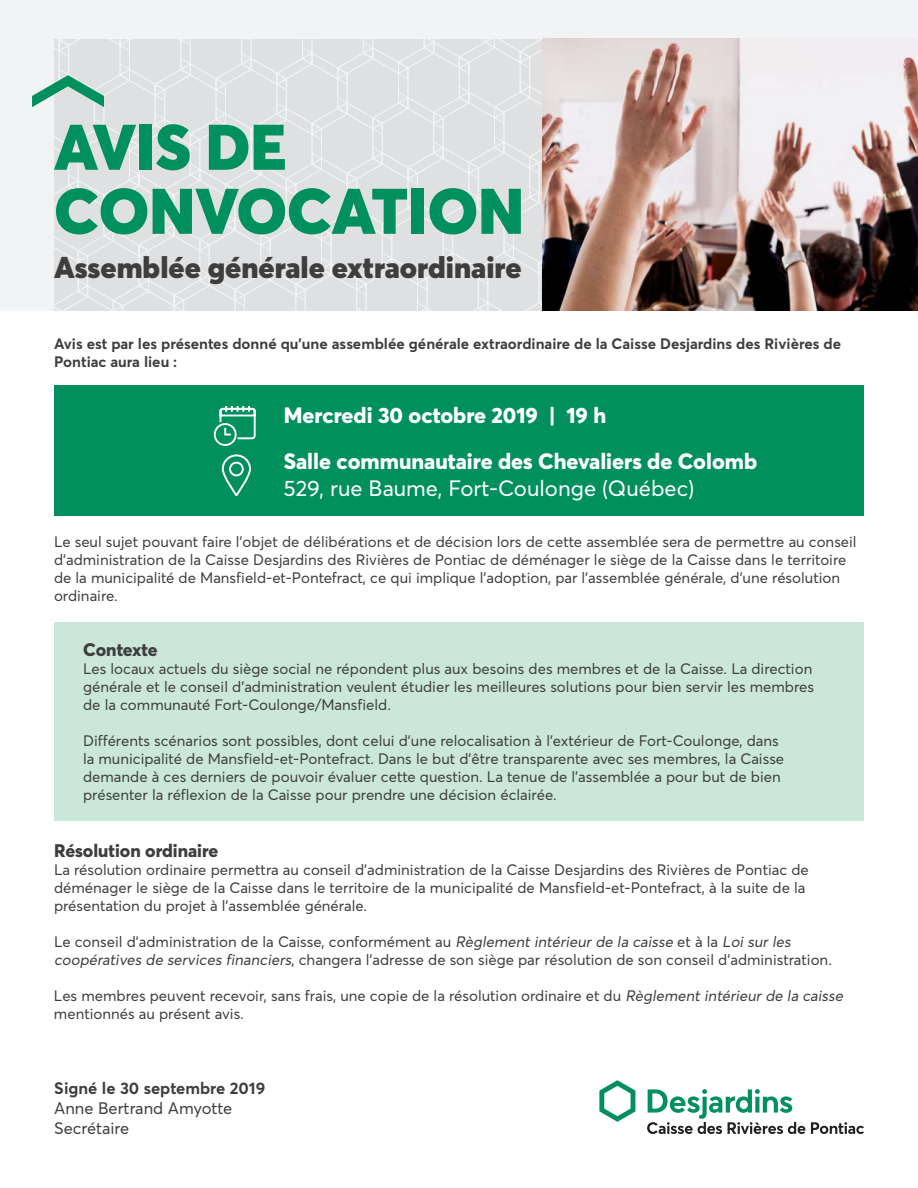
<style>
.page{position:relative;width:918px;height:1188px;background:#fff}
.page>*{position:absolute;margin:0;border:0;box-sizing:border-box;transform-origin:0 0}
.t1{font:900 63.45px/64.1px "Averta";color:#00905d}
.t2{font:900 29.7px "Averta";color:#3e3e3f}
.t3{font:800 22.05px "Averta D";color:#fff}
.t4{font:22.05px "Averta D";color:#fff}
.t5{font:800 18px "Averta D";color:#3e3e3f}
.t6{font:16.5px "Averta D";color:#3e3e3f}
.t7{font:700 16.5px "Averta D";color:#3e3e3f}
.t8{font:15px/18px "Averta D";color:#3e3e3f}
.t9{font:700 15px/18px "Averta D";color:#3e3e3f}
.s1{font-style:italic}
</style>
<div class="page">
<svg style="left:599px;top:1080px;width:36px;height:42px"></svg>
<svg style="left:647px;top:1089px;width:158px;height:45px"></svg>
<svg style="left:811px;top:1122px;width:53px;height:12px"></svg>
<div style="left:0;top:0;width:918px;height:310px;background:#f2f3f4"></div>
<div style="left:54px;top:385px;width:810px;height:131px;background:#00905d"></div>
<svg style="left:213px;top:406px;width:43px;height:40px"></svg>
<svg style="left:221px;top:454px;width:30px;height:43px"></svg>
<div style="left:54px;top:622px;width:810px;height:198px;background:#cbe7d9"></div>
<svg style="left:32px;top:38px;width:526px;height:272px"></svg>
<img style="left:542px;top:39px;width:376px;height:271px">
<p class="t1" style="left:54px;top:114px;width:472px">AVIS DE<br>CONVOCATION</p>
<p class="t2" style="left:54px;top:248px;width:469px">Assemblée générale extraordinaire</p>
<p class="t9" style="left:54px;top:335px;width:789px">Avis est par les présentes donné qu’une assemblée générale extraordinaire de la Caisse Desjardins des Rivières de<br>Pontiac aura lieu :</p>
<p class="t3" style="left:284px;top:401px;width:324px">Mercredi 30 octobre 2019 | 19 h</p>
<p class="t3" style="left:284px;top:447px;width:475px">Salle communautaire des Chevaliers de Colomb</p>
<p class="t4" style="left:284px;top:474px;width:412px">529, rue Baume, Fort-Coulonge (Québec)</p>
<p class="t8" style="left:54px;top:533px;width:804px">Le seul sujet pouvant faire l’objet de délibérations et de décision lors de cette assemblée sera de permettre au conseil d’administration de la Caisse Desjardins des Rivières de Pontiac de déménager le siège de la Caisse dans le territoire de la municipalité de Mansfield-et-Pontefract, ce qui implique l’adoption, par l’assemblée générale, d’une résolution ordinaire.</p>
<p class="t5" style="left:83px;top:638px;width:76px">Contexte</p>
<p class="t8" style="left:83px;top:660px;width:733px;text-align:justify">Les locaux actuels du siège social ne répondent plus aux besoins des membres et de la Caisse. La direction générale et le conseil d’administration veulent étudier les meilleures solutions pour bien servir les membres de la communauté Fort-Coulonge/Mansfield.</p>
<p class="t8" style="left:83px;top:732px;width:703px">Différents scénarios sont possibles, dont celui d’une relocalisation à l’extérieur de Fort-Coulonge, dans la municipalité de Mansfield-et-Pontefract. Dans le but d’être transparente avec ses membres, la Caisse demande à ces derniers de pouvoir évaluer cette question. La tenue de l’assemblée a pour but de bien présenter la réflexion de la Caisse pour prendre une décision éclairée.</p>
<p class="t5" style="left:54px;top:839px;width:166px">Résolution ordinaire</p>
<p class="t8" style="left:54px;top:860px;width:756px">La résolution ordinaire permettra au conseil d’administration de la Caisse Desjardins des Rivières de Pontiac de déménager le siège de la Caisse dans le territoire de la municipalité de Mansfield-et-Pontefract, à la suite de la présentation du projet à l’assemblée générale.</p>
<p class="t8" style="left:54px;top:932px;width:779px">Le conseil d’administration de la Caisse, conformément au <span class="s1">Règlement intérieur de la caisse</span> et à la <span class="s1">Loi sur les coopératives de services financiers</span>, changera l’adresse de son siège par résolution de son conseil d’administration.</p>
<p class="t8" style="left:54px;top:986px;width:794px">Les membres peuvent recevoir, sans frais, une copie de la résolution ordinaire et du <span class="s1">Règlement intérieur de la caisse </span>mentionnés au présent avis.</p>
<p class="t7" style="left:54px;top:1078px;width:213px">Signé le 30 septembre 2019</p>
<p class="t6" style="left:54px;top:1098px;width:180px">Anne Bertrand Amyotte</p>
<p class="t6" style="left:54px;top:1118px;width:77px">Secrétaire</p>
</div>
